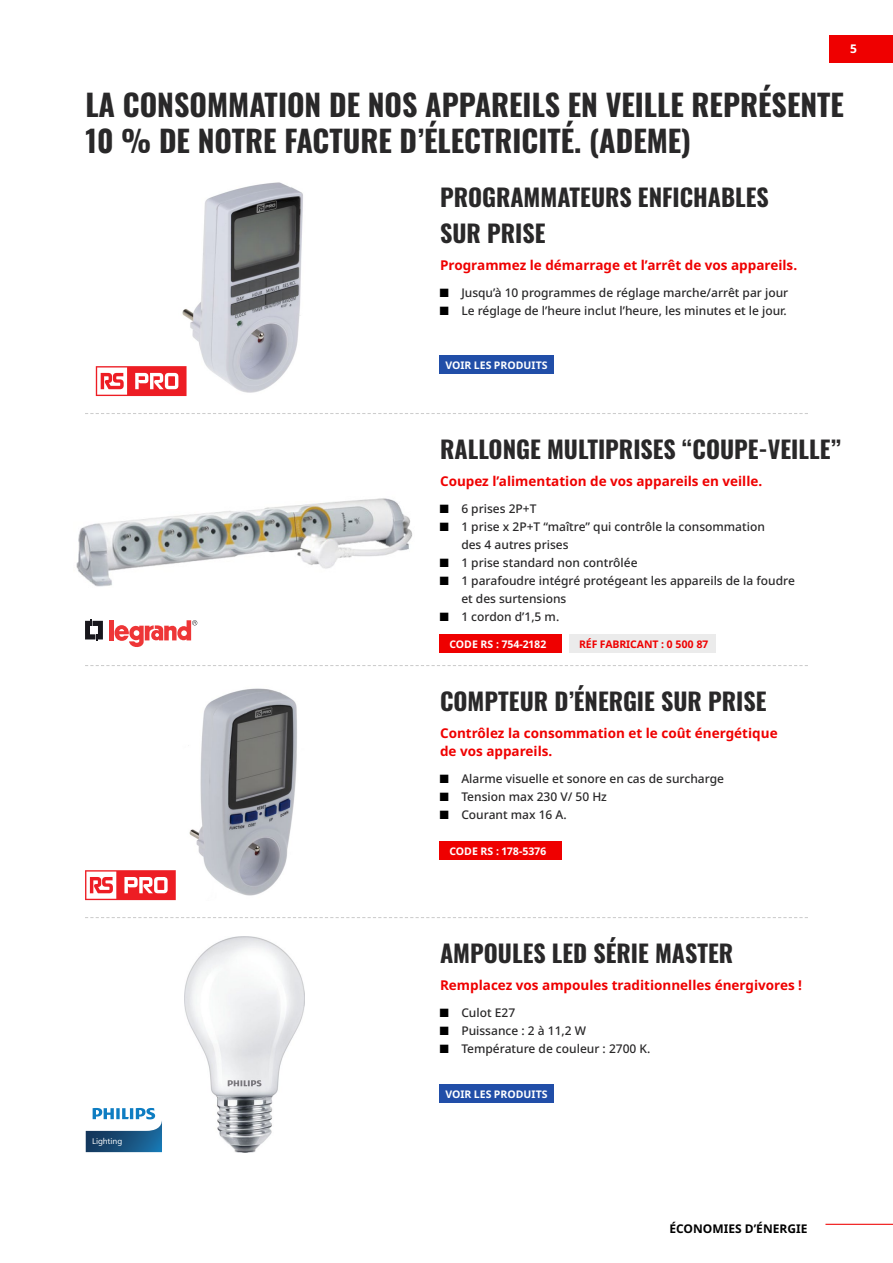
<style>
.page{position:relative;width:893px;height:1263px;background:#fff}
.page>*{position:absolute;margin:0;border:0;box-sizing:border-box;transform-origin:0 0}
.t1{font:700 30px/36px "Oswald";color:#292829}
.t2{font:700 24px/36px "Oswald";color:#292829}
.t3{font:700 13.5px/18px "Noto Sans";color:#ef0000}
.t4{font:500 12px/18px "Noto Sans";color:#292829}
.t5{font:700 12px "Noto Sans";color:#000}
.t6{font:700 12px "Noto Sans";color:#fff}
.t7{font:700 10.5px "Noto Sans";color:#fff}
.t8{font:700 10.5px "Noto Sans";letter-spacing:-.01em;color:#ef0000}
.t9{font:8.1px "Neue Frutiger World";letter-spacing:-.015em;color:#fff}
.s1{font-family:"Arial Narrow";font-weight:400;font-size:18px;color:#000}
</style>
<div class="page">
<div style="left:829px;top:36px;width:64px;height:27px;background:#ef0000"></div>
<hr style="left:825px;top:1224px;width:68px;height:1px;background:#ef0000">
<div style="left:439px;top:1084px;width:114px;height:18px;background:#214ea8"></div>
<div style="left:439px;top:356px;width:114px;height:18px;background:#214ea8"></div>
<img style="left:182px;top:182px;width:121px;height:211px">
<svg style="left:85px;top:413px;width:723px;height:1px"></svg>
<svg style="left:96px;top:366px;width:91px;height:30px"></svg>
<img style="left:76px;top:498px;width:337px;height:89px">
<svg style="left:85px;top:665px;width:723px;height:1px"></svg>
<div style="left:440px;top:634px;width:122px;height:18px;background:#ef0000"></div>
<div style="left:569px;top:635px;width:147px;height:18px;background:#ebebeb"></div>
<svg style="left:85px;top:619px;width:18px;height:22px"></svg>
<div style="left:109px;top:620px;width:5px;height:20px;background:#ee3637"></div>
<svg style="left:115px;top:620px;width:82px;height:27px"></svg>
<img style="left:189px;top:688px;width:108px;height:208px">
<svg style="left:85px;top:917px;width:723px;height:1px"></svg>
<div style="left:440px;top:842px;width:122px;height:18px;background:#ef0000"></div>
<svg style="left:85px;top:870px;width:91px;height:30px"></svg>
<img style="left:184px;top:936px;width:120px;height:216px">
<svg style="left:86px;top:1108px;width:76px;height:44px"></svg>
<p class="t6" style="left:850px;top:42px;width:8px">5</p>
<h1 class="t1" style="left:85px;top:84px;width:760px">LA CONSOMMATION DE NOS APPAREILS EN VEILLE REPRÉSENTE<br>10 % DE NOTRE FACTURE D’ÉLECTRICITÉ. (ADEME)</h1>
<h2 class="t2" style="left:440px;top:177px;width:330px">PROGRAMMATEURS ENFICHABLES<br>SUR PRISE</h2>
<p class="t3" style="left:440px;top:256px;width:359px">Programmez le démarrage et l’arrêt de vos appareils.</p>
<p class="t4" style="left:440px;top:284px;width:350px"><span class="s1">■</span> Jusqu’à 10 programmes de réglage marche/arrêt par jour</p>
<p class="t4" style="left:440px;top:302px;width:348px"><span class="s1">■</span> Le réglage de l’heure inclut l’heure, les minutes et le jour.</p>
<p class="t7" style="left:445px;top:359px;width:104px">VOIR LES PRODUITS</p>
<h2 class="t2" style="left:440px;top:429px;width:402px">RALLONGE MULTIPRISES “COUPE-VEILLE”</h2>
<p class="t3" style="left:440px;top:472px;width:324px">Coupez l’alimentation de vos appareils en veille.</p>
<p class="t4" style="left:440px;top:500px;width:98px"><span class="s1">■</span> 6 prises 2P+T</p>
<p class="t4" style="left:461px;top:518px;width:305px;text-indent:-21px"><span class="s1">■</span> 1 prise x 2P+T “maître” qui contrôle la consommation des 4 autres prises</p>
<p class="t4" style="left:440px;top:554px;width:199px"><span class="s1">■</span> 1 prise standard non contrôlée</p>
<p class="t4" style="left:461px;top:572px;width:335px;text-indent:-21px"><span class="s1">■</span> 1 parafoudre intégré protégeant les appareils de la foudre et des surtensions</p>
<p class="t4" style="left:440px;top:608px;width:121px"><span class="s1">■</span> 1 cordon d’1,5 m.</p>
<p class="t7" style="left:449px;top:638px;width:98px">CODE RS : 754-2182</p>
<p class="t8" style="left:579px;top:638px;width:131px">RÉF FABRICANT : 0 500 87</p>
<h2 class="t2" style="left:440px;top:681px;width:328px">COMPTEUR D’ÉNERGIE SUR PRISE</h2>
<p class="t3" style="left:440px;top:724px;width:339px">Contrôlez la consommation et le coût énergétique de vos appareils.</p>
<p class="t4" style="left:440px;top:770px;width:285px"><span class="s1">■</span> Alarme visuelle et sonore en cas de surcharge</p>
<p class="t4" style="left:440px;top:788px;width:168px"><span class="s1">■</span> Tension max 230 V/ 50 Hz</p>
<p class="t4" style="left:440px;top:806px;width:128px"><span class="s1">■</span> Courant max 16 A.</p>
<p class="t7" style="left:449px;top:845px;width:99px">CODE RS : 178-5376</p>
<h2 class="t2" style="left:440px;top:933px;width:295px">AMPOULES LED SÉRIE MASTER</h2>
<p class="t3" style="left:440px;top:976px;width:364px">Remplacez vos ampoules traditionnelles énergivores !</p>
<p class="t4" style="left:440px;top:1004px;width:77px"><span class="s1">■</span> Culot E27</p>
<p class="t4" style="left:440px;top:1022px;width:148px"><span class="s1">■</span> Puissance : 2 à 11,2 W</p>
<p class="t4" style="left:440px;top:1040px;width:212px"><span class="s1">■</span> Température de couleur : 2700 K.</p>
<p class="t9" style="left:92px;top:1134px;width:32px">Lighting</p>
<p class="t7" style="left:445px;top:1088px;width:104px">VOIR LES PRODUITS</p>
<p class="t5" style="left:669px;top:1222px;width:140px">ÉCONOMIES D’ÉNERGIE</p>
</div>
